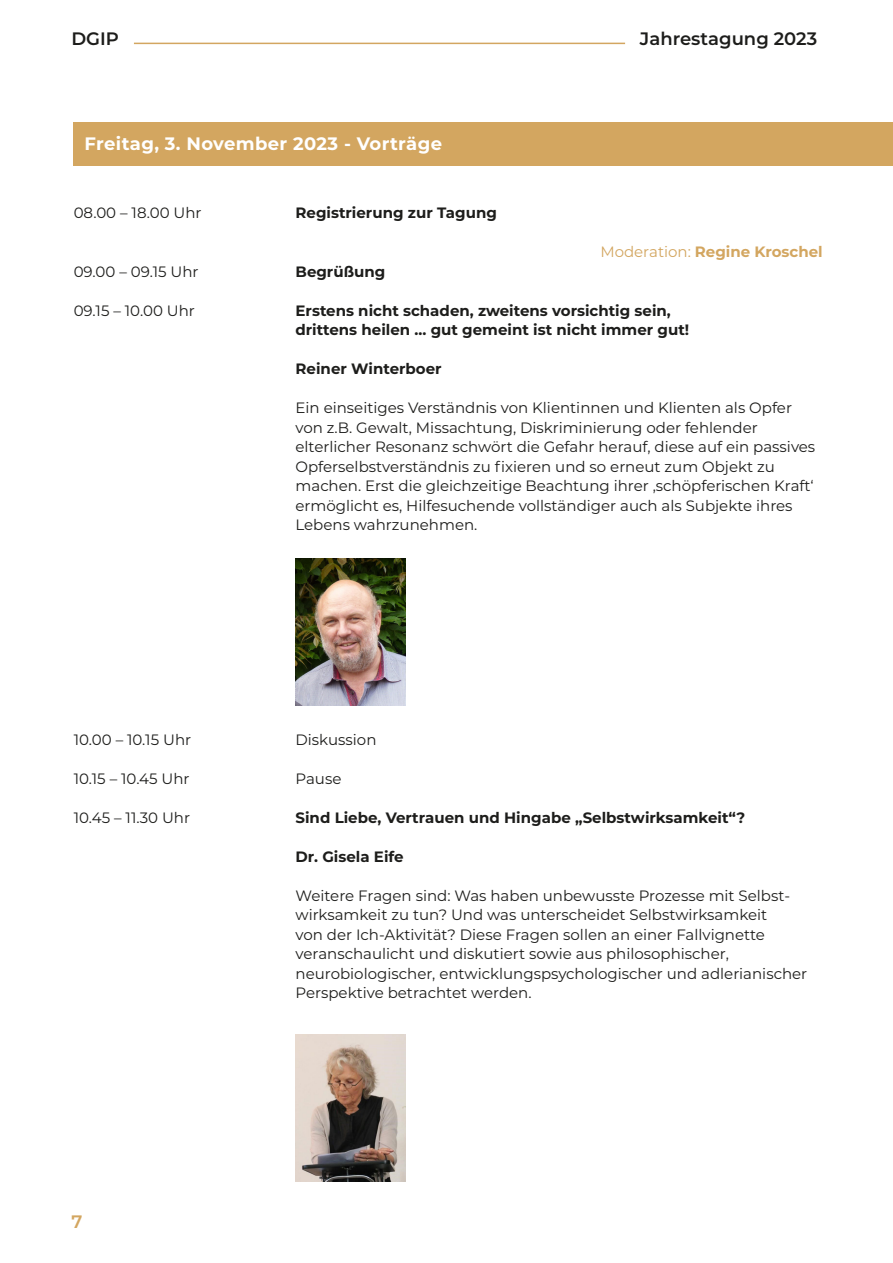
<style>
.page{position:relative;width:893px;height:1263px;background:#fff}
.page>*{position:absolute;margin:0;border:0;box-sizing:border-box;transform-origin:0 0}
.t1{font:700 18px "Montserrat";letter-spacing:.02em;color:#fff}
.t2{font:600 18px "Montserrat";color:#1d1d1b}
.t3{font:600 18px "Montserrat";color:#d3a660}
.Absatzformat_1{font:15px/19.5px "Montserrat";color:#1d1d1b}
.Absatzformat_1-2{font:700 15px "Montserrat";color:#1d1d1b}
.t4{font:700 15px "Montserrat";color:#d3a660}
.s1{font-weight:400}
</style>
<div class="page">
<hr style="left:134px;top:43px;width:491px;height:1px;background:#d3a660">
<div style="left:74px;top:122px;width:819px;height:44px;background:#d3a660"></div>
<img style="left:296px;top:558px;width:110px;height:147px">
<img style="left:296px;top:1034px;width:110px;height:147px">
<p class="t2" style="left:71px;top:26px;width:49px">DGIP</p>
<p class="t2" style="left:640px;top:26px;width:179px">Jahrestagung 2023</p>
<p class="t1" style="left:85px;top:131px;width:359px">Freitag, 3. November 2023 - Vorträge</p>
<p class="Absatzformat_1" style="left:74px;top:203px;width:129px">08.00 – 18.00 Uhr</p>
<p class="Absatzformat_1-2" style="left:296px;top:202px;width:203px">Registrierung zur Tagung</p>
<p class="t4" style="left:600px;top:241px;width:224px"><span class="s1">Moderation:</span> Regine Kroschel</p>
<p class="Absatzformat_1" style="left:74px;top:261px;width:126px">09.00 – 09.15 Uhr</p>
<p class="Absatzformat_1" style="left:74px;top:300px;width:123px">09.15 – 10.00 Uhr</p>
<p class="Absatzformat_1-2" style="left:296px;top:261px;width:91px">Begrüßung</p>
<p class="Absatzformat_1-2" style="left:296px;top:300px;width:377px">Erstens nicht schaden, zweitens vorsichtig sein,</p>
<p class="Absatzformat_1-2" style="left:296px;top:319px;width:395px">drittens heilen … gut gemeint ist nicht immer gut!</p>
<p class="Absatzformat_1-2" style="left:296px;top:358px;width:148px">Reiner Winterboer</p>
<p class="Absatzformat_1" style="left:296px;top:398px;width:521px">Ein einseitiges Verständnis von Klientinnen und Klienten als Opfer von z.B. Gewalt, Missachtung, Diskriminierung oder fehlender elterlicher Resonanz schwört die Gefahr herauf, diese auf ein passives Opferselbstverständnis zu fixieren und so erneut zum Objekt zu machen. Erst die gleichzeitige Beachtung ihrer ‚schöpferischen Kraft‘ ermöglicht es, Hilfesuchende vollständiger auch als Subjekte ihres Lebens wahrzunehmen.</p>
<p class="Absatzformat_1" style="left:74px;top:729px;width:119px">10.00 – 10.15 Uhr</p>
<p class="Absatzformat_1" style="left:74px;top:768px;width:117px">10.15 – 10.45 Uhr</p>
<p class="Absatzformat_1" style="left:74px;top:807px;width:118px">10.45 – 11.30 Uhr</p>
<p class="Absatzformat_1" style="left:296px;top:729px;width:82px">Diskussion</p>
<p class="Absatzformat_1" style="left:296px;top:768px;width:47px">Pause</p>
<p class="Absatzformat_1-2" style="left:296px;top:807px;width:451px">Sind Liebe, Vertrauen und Hingabe „Selbstwirksamkeit“?</p>
<p class="Absatzformat_1-2" style="left:296px;top:846px;width:110px">Dr. Gisela Eife</p>
<p class="Absatzformat_1" style="left:296px;top:885px;width:513px">Weitere Fragen sind: Was haben unbewusste Prozesse mit Selbst&shy;wirksamkeit zu tun? Und was unterscheidet Selbstwirksamkeit<br>von der Ich-Aktivität? Diese Fragen sollen an einer Fallvignette veranschaulicht und diskutiert sowie aus philosophischer, neurobiologischer, entwicklungspsychologischer und adlerianischer Perspektive betrachtet werden.</p>
<p class="t3" style="left:71px;top:1208px;width:12px">7</p>
</div>
